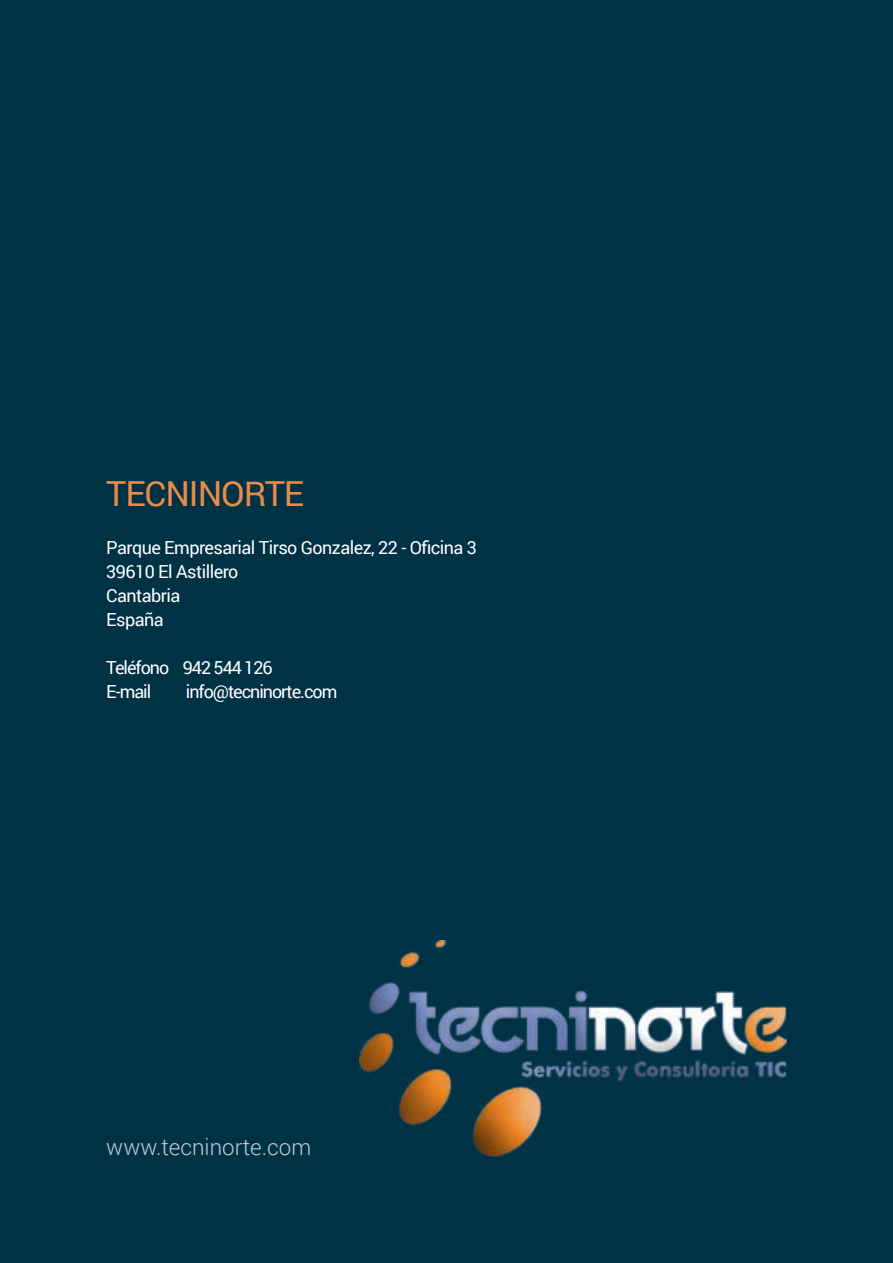
<style>
.page{position:relative;width:893px;height:1263px;background:#003246}
.page>*{position:absolute;margin:0;border:0;box-sizing:border-box;transform-origin:0 0}
.Intro_text{font:34.5px "Roboto";letter-spacing:-.03em;color:#e98c49}
.t1{font:300 22.5px "Roboto";color:#beccd3}
.Intro_text-2{font:18px "Roboto";letter-spacing:-.03em;color:#fff}
.Intro_text-3{font:18px/24px "Roboto";letter-spacing:-.06em;color:#fff}
</style>
<div class="page">
<img style="left:359px;top:941px;width:428px;height:216px">
<p class="Intro_text" style="left:106px;top:469px;width:199px">TECNINORTE</p>
<p class="Intro_text-2" style="left:106px;top:535px;width:372px">Parque Empresarial Tirso Gonzalez, 22 - Oficina 3</p>
<p class="Intro_text-2" style="left:106px;top:559px;width:134px">39610 El Astillero</p>
<p class="Intro_text-2" style="left:106px;top:583px;width:76px">Cantabria</p>
<p class="Intro_text-2" style="left:106px;top:607px;width:59px">España</p>
<p class="Intro_text-3" style="left:106px;top:655px;width:168px">Teléfono 942 544 126<br>E-mail</p>
<p class="Intro_text-3" style="left:186px;top:679px;width:153px">info@tecninorte.com</p>
<p class="t1" style="left:106px;top:1131px;width:207px">www.tecninorte.com</p>
</div>
